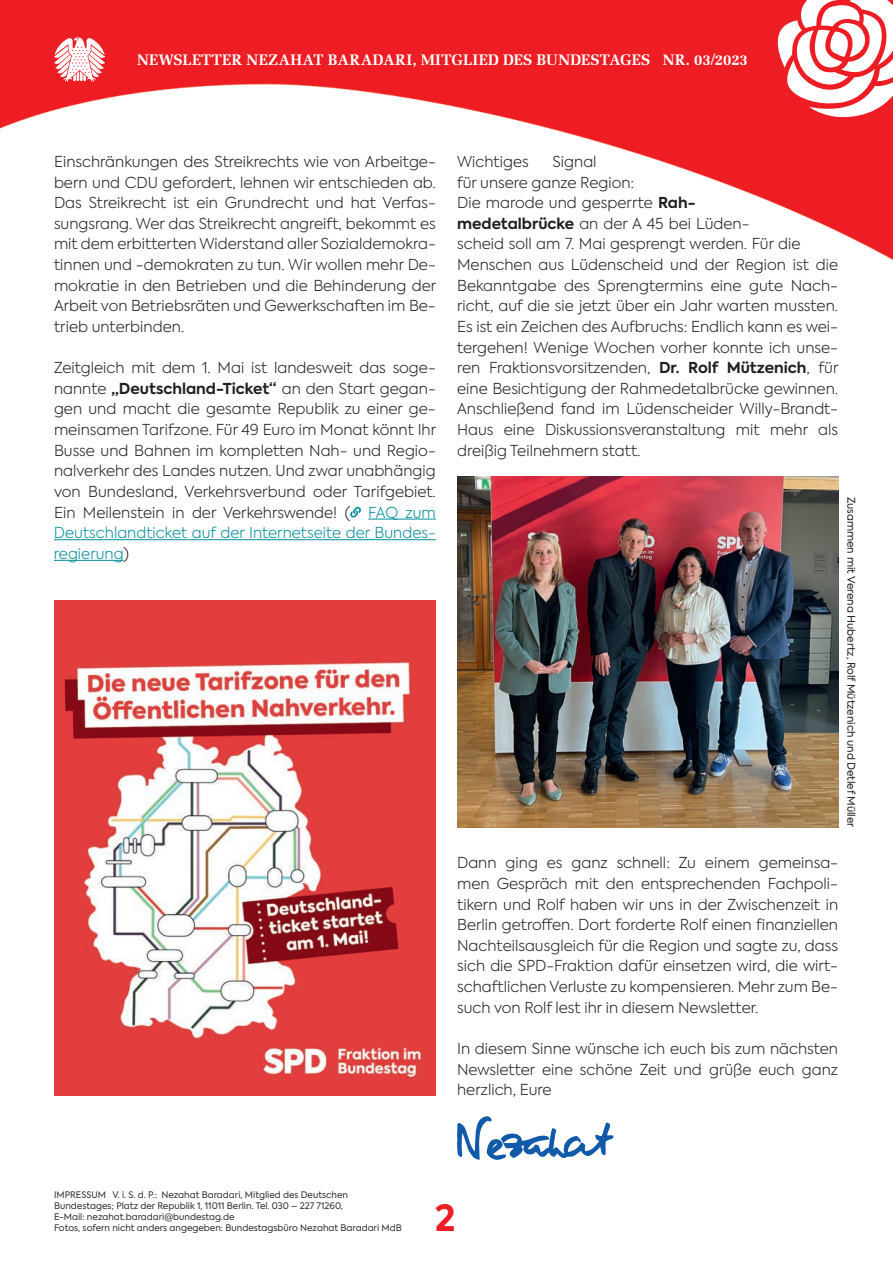
<style>
.page{position:relative;width:893px;height:1263px;background:#fff}
.page>*{position:absolute;margin:0;border:0;box-sizing:border-box;transform-origin:0 0}
.t1{font:700 36px "Axiforma";color:#ee1d23}
.t2{font:300 15px/20.7px "Axiforma";color:#231f20;text-align:justify}
.t3{font:700 15px "Melior Com";letter-spacing:.015em;color:#fff}
.t4{font:10.5px "Axiforma";color:#231f20}
.t5{font:9px/10.8px "Axiforma";color:#2c2f31}
.s1{font-weight:700}
.s2{color:#058e9d}
</style>
<div class="page">
<img style="left:0;top:0;width:893px;height:260px">
<svg style="left:54px;top:37px;width:51px;height:45px"></svg>
<svg style="left:778px;top:0;width:115px;height:117px"></svg>
<hr style="left:368px;top:519px;width:68px;height:1px;background:#058e9d">
<hr style="left:54px;top:539px;width:382px;height:1px;background:#058e9d">
<hr style="left:54px;top:560px;width:69px;height:1px;background:#058e9d">
<svg style="left:350px;top:507px;width:11px;height:11px"></svg>
<svg style="left:457px;top:1116px;width:157px;height:44px"></svg>
<img style="left:54px;top:600px;width:382px;height:495px">
<img style="left:457px;top:476px;width:382px;height:351px">
<p class="t3" style="left:137px;top:51px;width:612px">NEWSLETTER NEZAHAT BARADARI, MITGLIED DES BUNDESTAGES NR. 03/2023</p>
<p class="t2" style="left:54px;top:151px;width:384px">Einschränkungen des Streikrechts wie von Arbeitge&shy;bern und CDU gefordert, lehnen wir entschieden ab.<br>Das Streikrecht ist ein Grundrecht und hat Verfas&shy;sungsrang. Wer das Streikrecht angreift, bekommt es mit dem erbitterten Widerstand aller Sozialdemokra&shy;tinnen und -demokraten zu tun. Wir wollen mehr De&shy;mokratie in den Betrieben und die Behinderung der Arbeit von Betriebsräten und Gewerkschaften im Be&shy;trieb unterbinden.</p>
<p class="t2" style="left:54px;top:357px;width:384px">Zeitgleich mit dem 1. Mai ist landesweit das soge&shy;nannte <span class="s1">„Deutschland-Ticket“</span> an den Start gegan&shy;gen und macht die gesamte Republik zu einer ge&shy;meinsamen Tarifzone. Für 49 Euro im Monat könnt Ihr Busse und Bahnen im kompletten Nah- und Regio&shy;nalverkehr des Landes nutzen. Und zwar unabhängig von Bundesland, Verkehrsverbund oder Tarifgebiet.<br>Ein Meilenstein in der Verkehrswende! ( <span class="s2">FAQ zum Deutschlandticket auf der Internetseite der Bundes&shy;regierung</span>)</p>
<p class="t2" style="left:457px;top:151px;width:383px;text-align:left;text-indent:95px">Signal<br>für unsere ganze Region:<br>Die marode und gesperrte <span class="s1">Rah-<br>medetalbrücke</span> an der A 45 bei Lüden-<br>scheid soll am 7. Mai gesprengt werden. Für die Menschen aus Lüdenscheid und der Region ist die Bekanntgabe des Sprengtermins eine gute Nach&shy;richt, auf die sie jetzt über ein Jahr warten mussten.<br>Es ist ein Zeichen des Aufbruchs: Endlich kann es wei&shy;tergehen! Wenige Wochen vorher konnte ich unse&shy;ren Fraktionsvorsitzenden, <span class="s1">Dr. Rolf Mützenich</span>, für eine Besichtigung der Rahmedetalbrücke gewinnen.<br>Anschließend fand im Lüdenscheider Willy-Brandt-Haus eine Diskussionsveranstaltung mit mehr als dreißig Teilnehmern statt.</p>
<p class="t2" style="left:457px;top:151px;width:73px">Wichtiges</p>
<p class="t4" style="left:858px;top:496px;width:332px;rotate:90deg">Zusammen mit Verena Hubertz, Rolf Mützenich und Detlef Müller</p>
<p class="t2" style="left:457px;top:852px;width:383px">Dann ging es ganz schnell: Zu einem gemeinsa&shy;men Gespräch mit den entsprechenden Fachpoli&shy;tikern und Rolf haben wir uns in der Zwischenzeit in Berlin getroffen. Dort forderte Rolf einen finanziellen Nachteilsausgleich für die Region und sagte zu, dass sich die SPD-Fraktion dafür einsetzen wird, die wirt&shy;schaftlichen Verluste zu kompensieren. Mehr zum Be&shy;such von Rolf lest ihr in diesem Newsletter.</p>
<p class="t2" style="left:457px;top:1038px;width:382px">In diesem Sinne wünsche ich euch bis zum nächsten Newsletter eine schöne Zeit und grüße euch ganz herzlich, Eure</p>
<p class="t5" style="left:54px;top:1190px;width:349px">IMPRESSUM V. i. S. d. P.: Nezahat Baradari, Mitglied des Deutschen Bundestages; Platz der Republik 1, 11011 Berlin. Tel. 030 – 227 71260,<br>E-Mail: nezahat.baradari@bundestag.de<br>Fotos, sofern nicht anders angegeben: Bundestagsbüro Nezahat Baradari MdB</p>
<h1 class="t1" style="left:435px;top:1193px;width:22px">2</h1>
</div>
